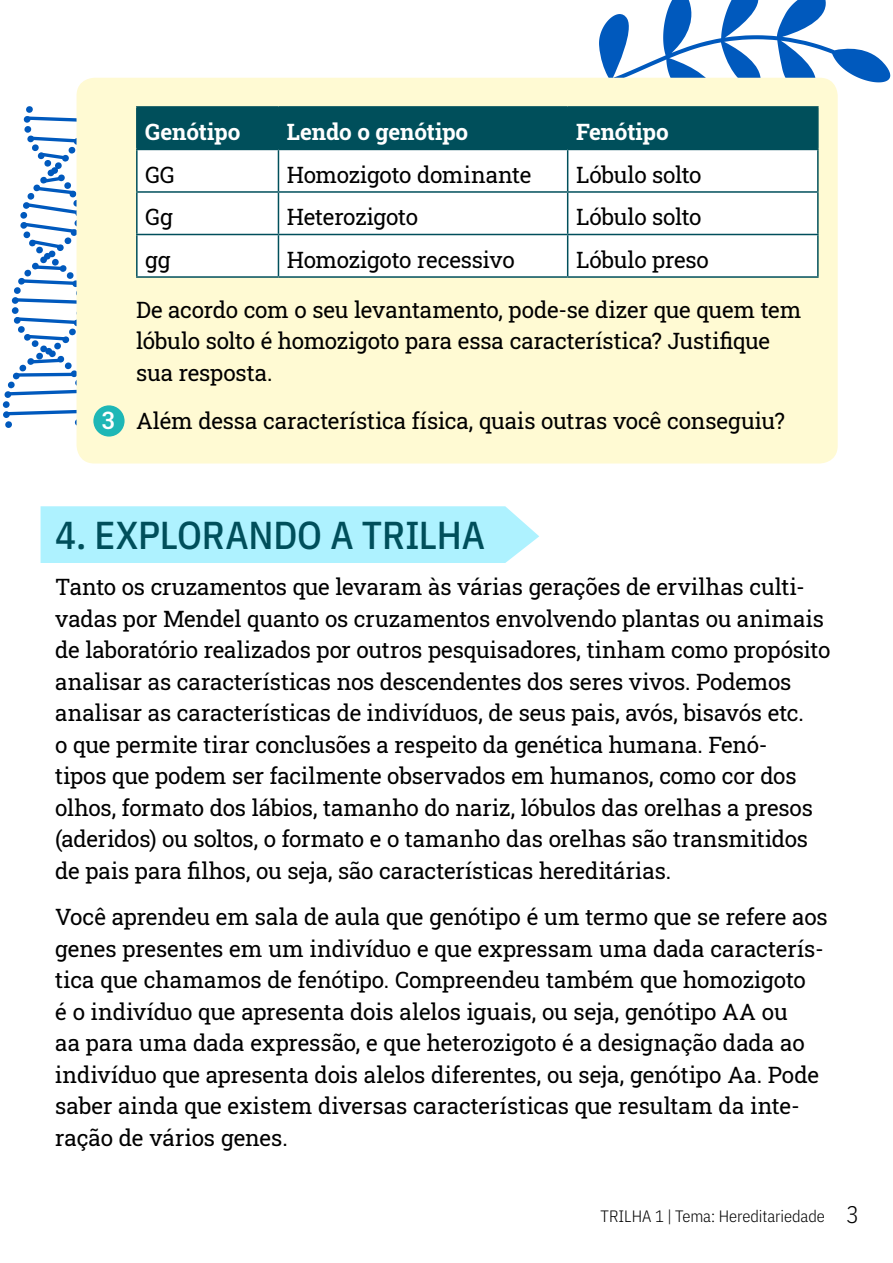
<style>
.page{position:relative;width:893px;height:1263px;background:#fff}
.page>*{position:absolute;margin:0;border:0;box-sizing:border-box;transform-origin:0 0}
.Etapa{font:500 39px "IBM Plex Sans Cond";letter-spacing:-.005em;color:#004f5b}
.t1{font:300 24px "IBM Plex Sans Cond";color:#000}
.Texto{font:500 24px "Roboto Slab";color:#fff}
.Texto_normal{font:22.5px/31.5px "Roboto Slab";letter-spacing:-.005em;color:#000}
.Perguntas{font:22.5px/31.5px "Roboto Slab";letter-spacing:-.005em;color:#000}
.Texto_normal-2{font:700 22.5px "Roboto Slab";letter-spacing:-.005em;color:#fff}
.t2{font:300 16.5px "IBM Plex Sans Cond";letter-spacing:-.005em;color:#000}
</style>
<div class="page">
<svg style="left:486px;top:0;width:404px;height:89px"></svg>
<svg style="left:3px;top:106px;width:74px;height:322px"></svg>
<div style="left:41px;top:506px;width:498px;height:57px;background:#aef2ff"></div>
<div style="left:77px;top:78px;width:761px;height:385px;background:#fffad3;border-radius:18px"></div>
<div style="left:93px;top:405px;width:32px;height:32px;background:#1eb7b6;border-radius:50%"></div>
<div style="left:137px;top:107px;width:141px;height:42px;background:#004f5b"></div>
<div style="left:279px;top:108px;width:538px;height:41px;background:#004f5b"></div>
<div style="left:138px;top:150px;width:679px;height:126px;background:#fff"></div>
<hr style="left:136px;top:106px;width:142px;height:2px;background:#004f5b">
<hr style="left:136px;top:108px;width:2px;height:41px;background:#004f5b">
<hr style="left:278px;top:106px;width:290px;height:2px;background:#004f5b">
<hr style="left:278px;top:108px;width:1px;height:41px;background:#004f5b">
<hr style="left:568px;top:106px;width:251px;height:2px;background:#004f5b">
<hr style="left:567px;top:108px;width:1px;height:41px;background:#004f5b">
<hr style="left:817px;top:108px;width:2px;height:41px;background:#004f5b">
<hr style="left:136px;top:149px;width:142px;height:1px;background:#004f5b">
<hr style="left:136px;top:150px;width:2px;height:41px;background:#004f5b">
<hr style="left:278px;top:149px;width:290px;height:1px;background:#004f5b">
<hr style="left:278px;top:150px;width:1px;height:41px;background:#004f5b">
<hr style="left:568px;top:149px;width:251px;height:1px;background:#004f5b">
<hr style="left:567px;top:150px;width:1px;height:41px;background:#004f5b">
<hr style="left:817px;top:150px;width:2px;height:41px;background:#004f5b">
<hr style="left:136px;top:191px;width:142px;height:2px;background:#004f5b">
<hr style="left:136px;top:193px;width:2px;height:41px;background:#004f5b">
<hr style="left:278px;top:191px;width:290px;height:2px;background:#004f5b">
<hr style="left:278px;top:193px;width:1px;height:41px;background:#004f5b">
<hr style="left:568px;top:191px;width:251px;height:2px;background:#004f5b">
<hr style="left:567px;top:193px;width:1px;height:41px;background:#004f5b">
<hr style="left:817px;top:193px;width:2px;height:41px;background:#004f5b">
<hr style="left:136px;top:234px;width:142px;height:1px;background:#004f5b">
<hr style="left:136px;top:235px;width:2px;height:41px;background:#004f5b">
<hr style="left:278px;top:234px;width:290px;height:1px;background:#004f5b">
<hr style="left:278px;top:235px;width:1px;height:41px;background:#004f5b">
<hr style="left:568px;top:234px;width:251px;height:1px;background:#004f5b">
<hr style="left:567px;top:235px;width:1px;height:41px;background:#004f5b">
<hr style="left:817px;top:235px;width:2px;height:41px;background:#004f5b">
<hr style="left:136px;top:276px;width:142px;height:2px;background:#004f5b">
<hr style="left:278px;top:276px;width:290px;height:2px;background:#004f5b">
<hr style="left:568px;top:276px;width:251px;height:2px;background:#004f5b">
<p class="Texto" style="left:102px;top:404px;width:15px">3</p>
<p class="Texto_normal-2" style="left:145px;top:116px;width:97px">Genótipo</p>
<p class="Texto_normal-2" style="left:287px;top:116px;width:183px">Lendo o genótipo</p>
<p class="Texto_normal-2" style="left:576px;top:116px;width:94px">Fenótipo</p>
<p class="Texto_normal" style="left:145px;top:158px;width:31px">GG</p>
<p class="Texto_normal" style="left:287px;top:158px;width:246px">Homozigoto dominante</p>
<p class="Texto_normal" style="left:576px;top:158px;width:127px">Lóbulo solto</p>
<p class="Texto_normal" style="left:145px;top:201px;width:29px">Gg</p>
<p class="Texto_normal" style="left:287px;top:201px;width:133px">Heterozigoto</p>
<p class="Texto_normal" style="left:576px;top:201px;width:127px">Lóbulo solto</p>
<p class="Texto_normal" style="left:145px;top:243px;width:27px">gg</p>
<p class="Texto_normal" style="left:287px;top:243px;width:229px">Homozigoto recessivo</p>
<p class="Texto_normal" style="left:576px;top:243px;width:134px">Lóbulo preso</p>
<p class="Perguntas" style="left:136px;top:293px;width:667px">De acordo com o seu levantamento, pode-se dizer que quem tem lóbulo solto é homozigoto para essa característica? Justifique sua resposta.</p>
<p class="Perguntas" style="left:136px;top:405px;width:650px">Além dessa característica física, quais outras você conseguiu?</p>
<p class="Etapa" style="left:55px;top:504px;width:431px">4. EXPLORANDO A TRILHA</p>
<p class="Texto_normal" style="left:55px;top:570px;width:777px">Tanto os cruzamentos que levaram às várias gerações de ervilhas culti&shy;vadas por Mendel quanto os cruzamentos envolvendo plantas ou animais de laboratório realizados por outros pesquisadores, tinham como propósito analisar as características nos descendentes dos seres vivos. Podemos analisar as características de indivíduos, de seus pais, avós, bisavós etc.<br>o que permite tirar conclusões a respeito da genética humana. Fenó-<br>tipos que podem ser facilmente observados em humanos, como cor dos olhos, formato dos lábios, tamanho do nariz, lóbulos das orelhas a presos (aderidos) ou soltos, o formato e o tamanho das orelhas são transmitidos de pais para filhos, ou seja, são características hereditárias.</p>
<p class="Texto_normal" style="left:55px;top:900px;width:774px">Você aprendeu em sala de aula que genótipo é um termo que se refere aos genes presentes em um indivíduo e que expressam uma dada caracterís&shy;tica que chamamos de fenótipo. Compreendeu também que homozigoto<br>é o indivíduo que apresenta dois alelos iguais, ou seja, genótipo AA ou<br>aa para uma dada expressão, e que heterozigoto é a designação dada ao indivíduo que apresenta dois alelos diferentes, ou seja, genótipo Aa. Pode saber ainda que existem diversas características que resultam da inte&shy;ração de vários genes.</p>
<p class="t2" style="left:600px;top:1203px;width:226px">TRILHA 1 | Tema: Hereditariedade</p>
<p class="t1" style="left:846px;top:1196px;width:14px">3</p>
</div>
